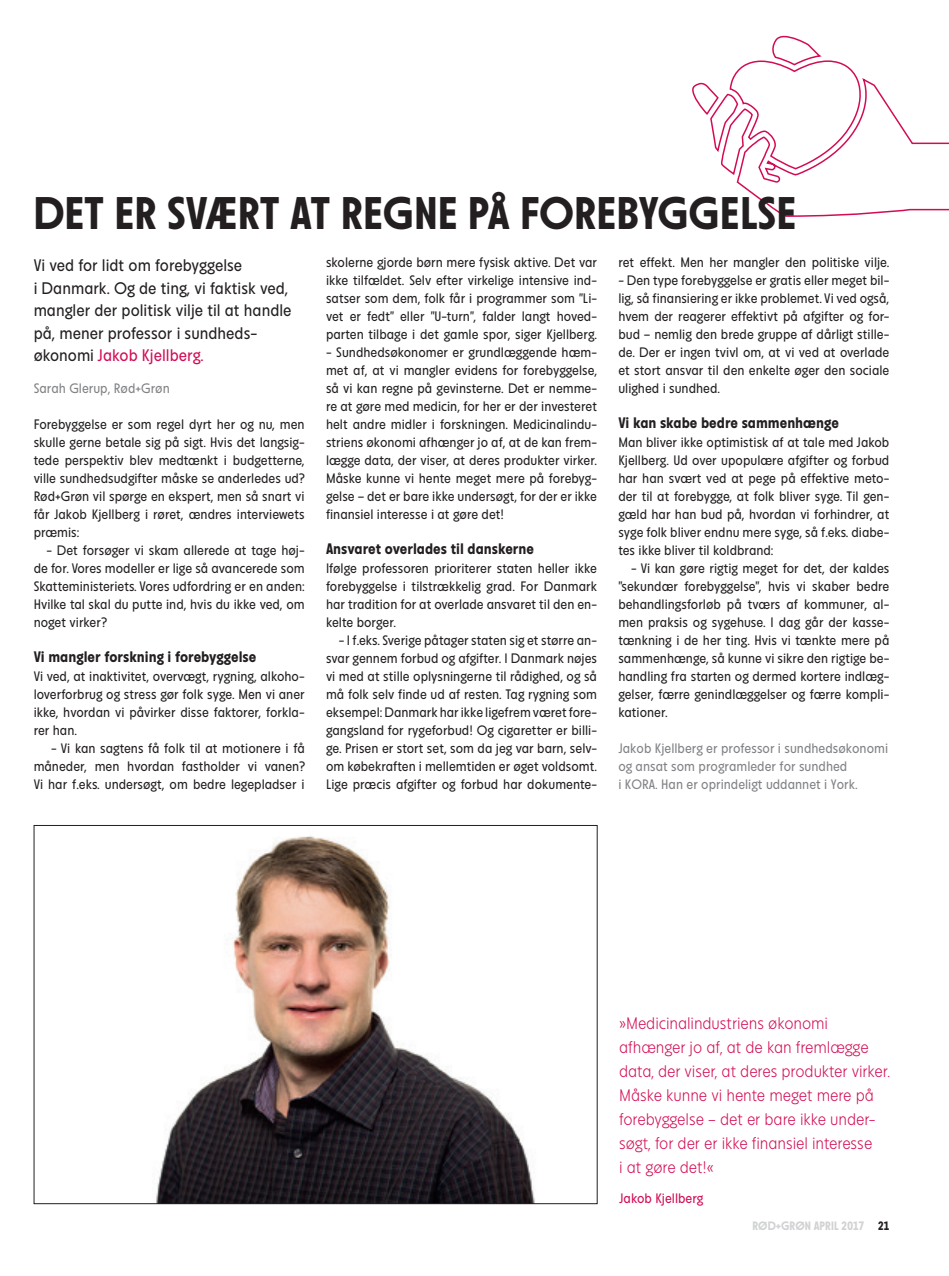
<style>
.page{position:relative;width:949px;height:1276px;background:#fff}
.page>*{position:absolute;margin:0;border:0;box-sizing:border-box;transform-origin:0 0}
.t1{font:700 45px "Maj";color:#231f20}
.t2{font:300 16.5px/24px "Maj";letter-spacing:-.005em;color:#d20c54}
.t3{font:16.5px/22.5px "Maj";color:#231f20}
.t4{font:700 15px "Maj";color:#231f20}
.t5{font:13.5px/18px "Maj";color:#231f20;text-align:justify}
.t6{font:13.5px/18px "Maj";color:#808285}
.t7{font:13.5px "Maj";color:#d20c54}
.t8{font:700 12px "Maj";color:#d1d2d4}
.s1{color:#d20c54}
.s2{color:#231f20}
</style>
<div class="page">
<img style="left:154px;top:836px;width:381px;height:365px">
<svg style="left:736px;top:78px;width:212px;height:139px"></svg>
<svg style="left:692px;top:35px;width:168px;height:141px"></svg>
<h1 class="t1" style="left:34px;top:189px;width:764px">DET ER SVÆRT AT REGNE PÅ FOREBYGGELSE</h1>
<p class="t3" style="left:34px;top:254px;width:259px">Vi ved for lidt om forebyggelse<br>i Danmark. Og de ting, vi faktisk ved, mangler der politisk vilje til at handle på, mener professor i sundheds&shy;økonomi <span class="s1">Jakob Kjellberg.</span></p>
<p class="t6" style="left:34px;top:380px;width:138px">Sarah Glerup, Rød+Grøn</p>
<p class="t5" style="left:34px;top:416px;width:273px">Forebyggelse er som regel dyrt her og nu, men skulle gerne betale sig på sigt. Hvis det langsig&shy;tede perspektiv blev medtænkt i budgetterne, ville sundhedsudgifter måske se anderledes ud?<br>Rød+Grøn vil spørge en ekspert, men så snart vi får Jakob Kjellberg i røret, ændres interviewets præmis:</p>
<p class="t5" style="left:34px;top:542px;width:272px;text-indent:13px">- Det forsøger vi skam allerede at tage høj&shy;de for. Vores modeller er lige så avancerede som Skatteministeriets. Vores udfordring er en anden:<br>Hvilke tal skal du putte ind, hvis du ikke ved, om noget virker?</p>
<p class="t4" style="left:34px;top:649px;width:224px">Vi mangler forskning i forebyggelse</p>
<p class="t5" style="left:34px;top:668px;width:272px">Vi ved, at inaktivitet, overvægt, rygning, alkoho&shy;loverforbrug og stress gør folk syge. Men vi aner ikke, hvordan vi påvirker disse faktorer, forkla&shy;rer han.</p>
<p class="t5" style="left:34px;top:740px;width:273px;text-indent:17px">- Vi kan sagtens få folk til at motionere i få måneder, men hvordan fastholder vi vanen?<br>Vi har f.eks. undersøgt, om bedre legepladser i</p>
<p class="t5" style="left:326px;top:254px;width:272px">skolerne gjorde børn mere fysisk aktive. Det var ikke tilfældet. Selv efter virkelige intensive ind&shy;satser som dem, folk får i programmer som ”Li&shy;vet er fedt” eller ”U-turn”, falder langt hoved&shy;parten tilbage i det gamle spor, siger Kjellberg.</p>
<p class="t5" style="left:326px;top:344px;width:272px">- Sundhedsøkonomer er grundlæggende hæm&shy;met af, at vi mangler evidens for forebyggelse, så vi kan regne på gevinsterne. Det er nemme&shy;re at gøre med medicin, for her er der investeret helt andre midler i forskningen. Medicinalindu&shy;striens økonomi afhænger jo af, at de kan frem&shy;lægge data, der viser, at deres produkter virker.<br>Måske kunne vi hente meget mere på forebyg&shy;gelse – det er bare ikke undersøgt, for der er ikke finansiel interesse i at gøre det!</p>
<p class="t4" style="left:326px;top:541px;width:209px">Ansvaret overlades til danskerne</p>
<p class="t5" style="left:326px;top:560px;width:272px">Ifølge professoren prioriterer staten heller ikke forebyggelse i tilstrækkelig grad. For Danmark har tradition for at overlade ansvaret til den en&shy;kelte borger.</p>
<p class="t5" style="left:326px;top:632px;width:272px;text-indent:13px">- I f.eks. Sverige påtager staten sig et større an&shy;svar gennem forbud og afgifter. I Danmark nøjes vi med at stille oplysningerne til rådighed, og så må folk selv finde ud af resten. Tag rygning som eksempel: Danmark har ikke ligefrem været fore&shy;gangsland for rygeforbud! Og cigaretter er billi&shy;ge. Prisen er stort set, som da jeg var barn, selv&shy;om købekraften i mellemtiden er øget voldsomt.<br>Lige præcis afgifter og forbud har dokumente-</p>
<p class="t5" style="left:618px;top:254px;width:272px">ret effekt. Men her mangler den politiske vilje.</p>
<p class="t5" style="left:618px;top:272px;width:272px">- Den type forebyggelse er gratis eller meget bil&shy;lig, så finansiering er ikke problemet. Vi ved også, hvem der reagerer effektivt på afgifter og for&shy;bud – nemlig den brede gruppe af dårligt stille&shy;de. Der er ingen tvivl om, at vi ved at overlade et stort ansvar til den enkelte øger den sociale ulighed i sundhed.</p>
<p class="t4" style="left:618px;top:415px;width:222px">Vi kan skabe bedre sammenhænge</p>
<p class="t5" style="left:618px;top:434px;width:272px">Man bliver ikke optimistisk af at tale med Jakob Kjellberg. Ud over upopulære afgifter og forbud har han svært ved at pege på effektive meto&shy;der til at forebygge, at folk bliver syge. Til gen&shy;gæld har han bud på, hvordan vi forhindrer, at syge folk bliver endnu mere syge, så f.eks. diabe&shy;tes ikke bliver til koldbrand:</p>
<p class="t5" style="left:618px;top:560px;width:272px;text-indent:13px">- Vi kan gøre rigtig meget for det, der kaldes ”sekundær forebyggelse”, hvis vi skaber bedre behandlingsforløb på tværs af kommuner, al&shy;men praksis og sygehuse. I dag går der kasse&shy;tænkning i de her ting. Hvis vi tænkte mere på sammenhænge, så kunne vi sikre den rigtige be&shy;handling fra starten og dermed kortere indlæg&shy;gelser, færre genindlæggelser og færre kompli&shy;kationer.</p>
<p class="t6" style="left:618px;top:740px;width:271px">Jakob Kjellberg er professor i sundhedsøkonomi og ansat som programleder for sundhed<br>i KORA. Han er oprindeligt uddannet i York.</p>
<p class="t2" style="left:619px;top:1011px;width:272px">»Medicinalindustriens økonomi afhænger jo af, at de kan fremlægge data, der viser, at deres produkter virker.<br>Måske kunne vi hente meget mere på forebyggelse – det er bare ikke under&shy;søgt, for der er ikke finansiel interesse<br>i at gøre det!«</p>
<p class="t7" style="left:619px;top:1191px;width:86px">Jakob Kjellberg</p>
<p class="t8" style="left:752px;top:1219px;width:138px">RØD+GRØN APRIL 2017 <span class="s2">21</span></p>
</div>
